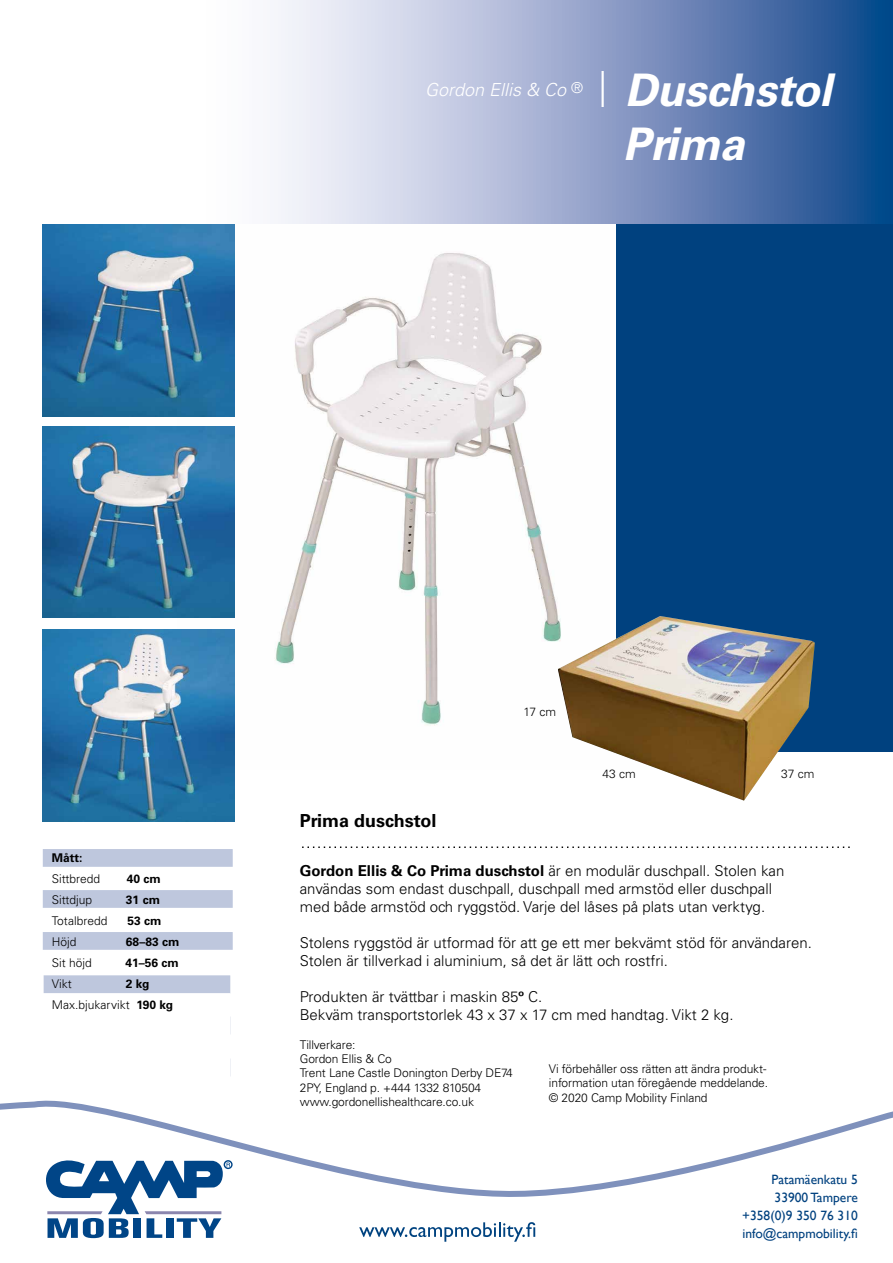
<style>
.page{position:relative;width:893px;height:1263px;background:#fff}
.page>*{position:absolute;margin:0;border:0;box-sizing:border-box;transform-origin:0 0}
.t1{font:italic 700 45px/54px "Univers LT Std";letter-spacing:-.01em;color:#fff}
.t2{font:italic 300 18px "Univers LT Std";color:#fff}
.t3{font:700 18px "Univers LT Std";color:#000}
.t4{font:300 15px/18px "Univers LT Std";color:#000}
.t5{font:13.5px/18px "Gill Sans";color:#00417f;text-align:right}
.t6{font:300 12px/14.4px "Univers LT Std";letter-spacing:-.01em;color:#000}
.t7{font:700 12px "Univers LT Std";color:#000}
.s1{font-weight:700}
</style>
<div class="page">
<div style="left:44px;top:975px;width:186px;height:18px;background:#bec7dd"></div>
<svg style="left:43px;top:849px;width:190px;height:101px"></svg>
<img style="left:178px;top:224px;width:380px;height:545px">
<div style="left:616px;top:224px;width:277px;height:528px;background:#00417f"></div>
<img style="left:558px;top:616px;width:257px;height:185px">
<img style="left:43px;top:225px;width:191px;height:191px">
<img style="left:43px;top:426px;width:191px;height:192px">
<img style="left:43px;top:629px;width:191px;height:192px">
<svg style="left:0;top:1100px;width:893px;height:97px"></svg>
<div style="left:224px;top:1160px;width:9px;height:9px;border:1px solid #004587;border-radius:50%"></div>
<svg style="left:40px;top:1155px;width:190px;height:83px"></svg>
<svg style="left:359px;top:1222px;width:176px;height:20px"></svg>
<svg style="left:278px;top:0;width:615px;height:224px;background:#8ea2c8"></svg>
<svg style="left:302px;top:846px;width:548px;height:2px"></svg>
<p class="t2" style="left:425px;top:79px;width:160px">Gordon Ellis &amp; Co <sup>®</sup></p>
<h1 class="t1" style="left:623px;top:64px;width:210px;text-indent:-24px"><sup>|</sup> Duschstol<br>Prima</h1>
<p class="t7" style="left:52px;top:851px;width:32px">Mått:</p>
<p class="t6" style="left:52px;top:872px;width:50px">Sittbredd</p>
<p class="t7" style="left:127px;top:872px;width:36px">40 cm</p>
<p class="t6" style="left:52px;top:893px;width:42px">Sittdjup</p>
<p class="t7" style="left:126px;top:893px;width:36px">31 cm</p>
<p class="t6" style="left:52px;top:914px;width:57px">Totalbredd</p>
<p class="t7" style="left:128px;top:914px;width:36px">53 cm</p>
<p class="t6" style="left:52px;top:935px;width:26px">Höjd</p>
<p class="t7" style="left:126px;top:935px;width:55px">68–83 cm</p>
<p class="t6" style="left:52px;top:956px;width:42px">Sit höjd</p>
<p class="t7" style="left:125px;top:956px;width:55px">41–56 cm</p>
<p class="t6" style="left:52px;top:977px;width:21px">Vikt</p>
<p class="t6" style="left:52px;top:974px;width:123px;line-height:21px;text-indent:74px"><span class="s1">2 kg<br></span>Max.bjukarvikt <span class="s1">190 kg</span></p>
<p class="t3" style="left:300px;top:810px;width:138px">Prima duschstol</p>
<p class="t6" style="left:524px;top:705px;width:34px">17 cm</p>
<p class="t6" style="left:602px;top:767px;width:35px">43 cm</p>
<p class="t6" style="left:781px;top:767px;width:35px">37 cm</p>
<p class="t4" style="left:300px;top:861px;width:486px"><span class="s1">Gordon Ellis &amp; Co Prima duschstol</span> är en modulär duschpall. Stolen kan användas som endast duschpall, duschpall med armstöd eller duschpall med både armstöd och ryggstöd. Varje del låses på plats utan verktyg.</p>
<p class="t4" style="left:300px;top:933px;width:514px">Stolens ryggstöd är utformad för att ge ett mer bekvämt stöd för användaren.<br>Stolen är tillverkad i aluminium, så det är lätt och rostfri.</p>
<p class="t4" style="left:300px;top:987px;width:435px">Produkten är tvättbar i maskin 85<span class="s1">º</span> C.<br>Bekväm transportstorlek 43 x 37 x 17 cm med handtag. Vikt 2 kg.</p>
<p class="t6" style="left:300px;top:1037px;width:215px">Tillverkare:<br>Gordon Ellis &amp; Co<br>Trent Lane Castle Donington Derby DE74<br>2PY, England p. +444 1332 810504 www.gordonellishealthcare.co.uk</p>
<p class="t6" style="left:549px;top:1061px;width:221px">Vi förbehåller oss rätten att ändra produkt&shy;information utan föregående meddelande. © 2020 Camp Mobility Finland</p>
<p class="t5" style="left:742px;top:1170px;width:117px">Patamäenkatu 5<br>33900 Tampere +358(0)9 350 76 310 info@campmobility.fi</p>
</div>
